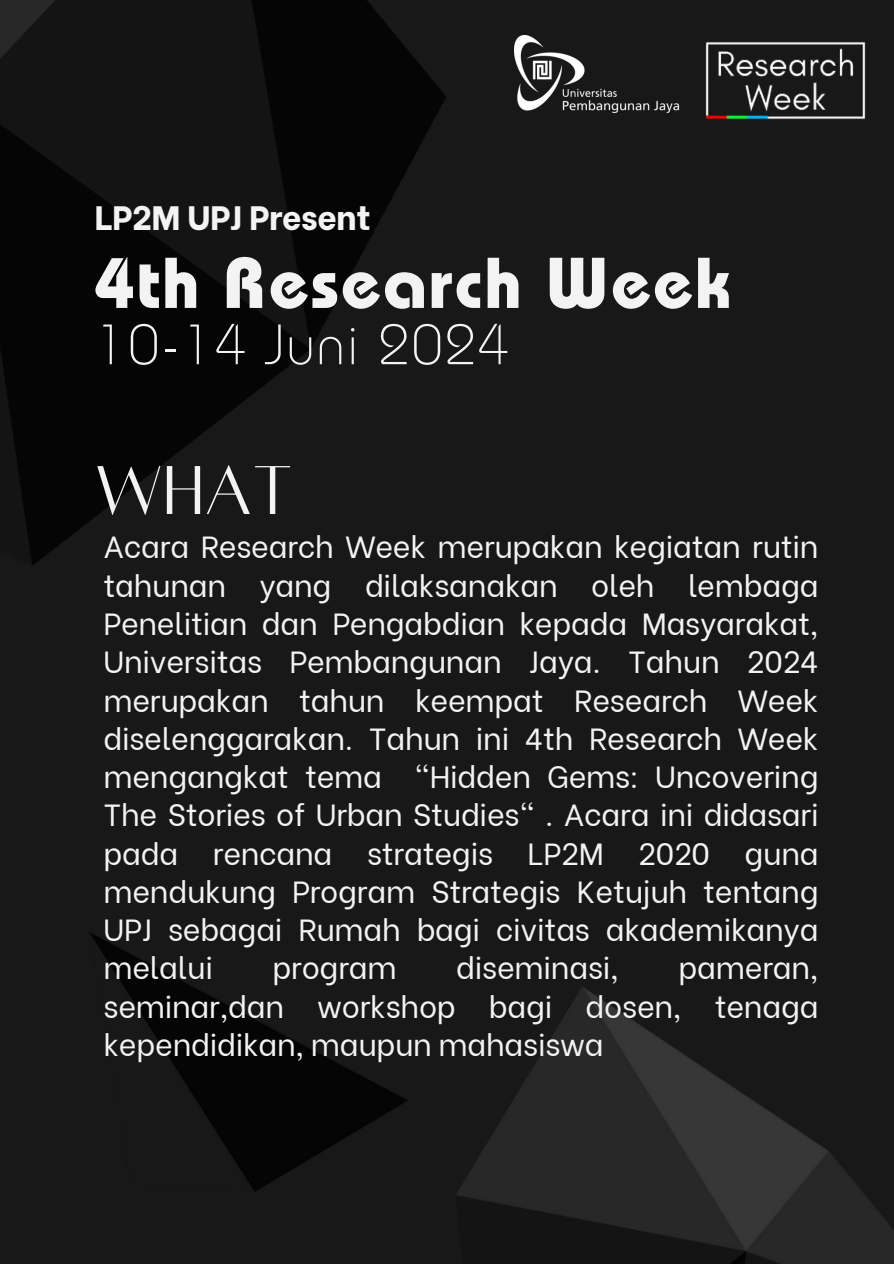
<style>
.page{position:relative;width:894px;height:1264px;background:#fff}
.page>*{position:absolute;margin:0;border:0;box-sizing:border-box;transform-origin:0 0}
.t1{font:76.2px "Alta regular";color:#f3f3f3}
.t2{font:700 71.7px "Bauhaus Pro";letter-spacing:.03em;color:#f3f3f3}
.t3{font:300 56.7px "Bauhaus Pro";letter-spacing:.03em;color:#f3f3f3}
.t4{font:800 33.75px "Be Vietnam";letter-spacing:-.01em;color:#f3f3f3}
.t5{font:30.45px/38.2px "Be Vietnam";letter-spacing:-.01em;color:#f3f3f3;text-align:justify}
</style>
<div class="page">
<div style="left:0;top:0;width:893px;height:1263px;background:#181818"></div>
<img style="left:456px;top:987px;width:437px;height:276px">
<img style="left:0;top:0;width:446px;height:565px">
<img style="left:514px;top:35px;width:165px;height:77px">
<img style="left:705px;top:41px;width:161px;height:79px">
<p class="t4" style="left:95px;top:189px;width:278px">LP2M UPJ Present</p>
<p class="t2" style="left:95px;top:258px;width:637px">4th Research Week</p>
<p class="t3" style="left:95px;top:324px;width:416px">10-14 Juni 2024</p>
<h2 class="t1" style="left:95px;top:453px;width:199px">WHAT</h2>
<p class="t5" style="left:103px;top:525px;width:716px">Acara Research Week merupakan kegiatan rutin tahunan yang dilaksanakan oleh lembaga Penelitian dan Pengabdian kepada Masyarakat, Universitas Pembangunan Jaya. Tahun 2024 merupakan tahun keempat Research Week diselenggarakan. Tahun ini 4th Research Week mengangkat tema “Hidden Gems: Uncovering The Stories of Urban Studies“ . Acara ini didasari pada rencana strategis LP2M 2020 guna mendukung Program Strategis Ketujuh tentang UPJ sebagai Rumah bagi civitas akademikanya melalui</p>
<p class="t5" style="left:272px;top:946px;width:126px">program</p>
<p class="t5" style="left:456px;top:946px;width:164px">diseminasi,</p>
<p class="t5" style="left:103px;top:946px;width:716px;text-indent:575px">pameran, seminar,dan workshop bagi dosen, tenaga kependidikan, maupun mahasiswa</p>
</div>
